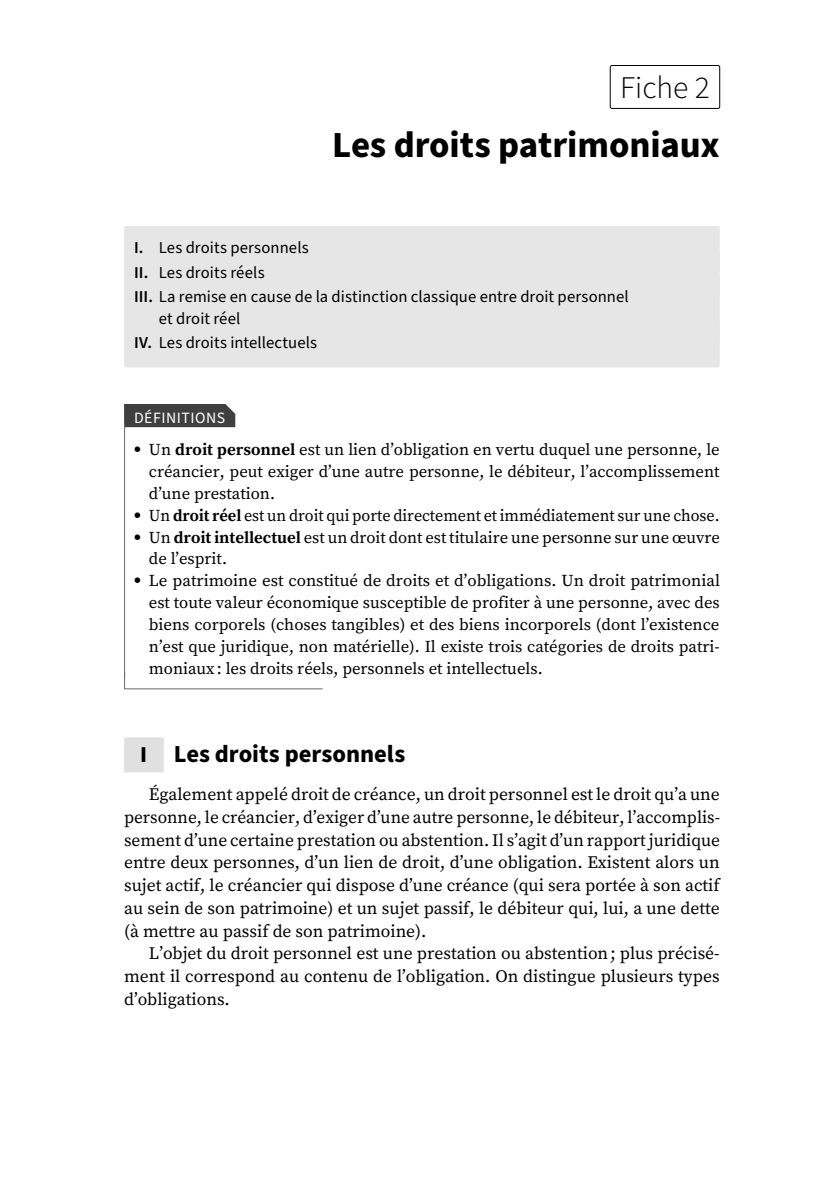
<style>
.page{position:relative;width:819px;height:1191px;background:#fff}
.page>*{position:absolute;margin:0;border:0;box-sizing:border-box;transform-origin:0 0}
.t1{font:700 36.75px "Source Sans Pro";letter-spacing:-.005em;color:#000}
.t2{font:300 31.5px "Source Sans Pro";color:#000}
.t3{font:700 24.5px "Source Sans Pro";color:#000}
.t4{font:17.5px/22.8px "Source Serif Pro";color:#000;text-align:justify}
.t5{font:16.62px/21.9px "Source Serif Pro";color:#000}
.t6{font:16.62px/24.3px "Source Sans Pro";letter-spacing:.005em;color:#000}
.t7{font:15.75px "Source Sans Pro";letter-spacing:.035em;color:#fff}
.s1{font-weight:600}
.s2{font-weight:700}
.s3{font-size:22.75px}
</style>
<div class="page">
<div style="left:610px;top:65px;width:110px;height:44px;border:1px solid #000;border-radius:2px"></div>
<div style="left:124px;top:226px;width:595px;height:46px;background:#e6e6e6;border-radius:2px"></div>
<div style="left:124px;top:250px;width:595px;height:47px;background:#e6e6e6;border-radius:2px"></div>
<div style="left:124px;top:275px;width:595px;height:68px;background:#e6e6e6;border-radius:2px"></div>
<div style="left:124px;top:321px;width:595px;height:46px;background:#e6e6e6;border-radius:2px"></div>
<div style="left:124px;top:404px;width:111px;height:23px;background:#3f3f3f"></div>
<hr style="left:124px;top:423px;width:1px;height:255px;background:#696969">
<svg style="left:124px;top:671px;width:199px;height:18px"></svg>
<div style="left:124px;top:737px;width:40px;height:35px;background:#e0e0e0"></div>
<h2 class="t2" style="left:620px;top:68px;width:91px">Fiche 2</h2>
<h1 class="t1" style="left:332px;top:120px;width:389px">Les droits patrimoniaux</h1>
<p class="t6" style="left:134px;top:236px;width:496px"><span class="s1">I.</span> Les droits personnels<br><span class="s1">II.</span> Les droits réels<br><span class="s1">III.</span> La remise en cause de la distinction classique entre droit personnel</p>
<p class="t6" style="left:134px;top:307px;width:185px;text-indent:25px">et droit réel<br><span class="s1">IV.</span> Les droits intellectuels</p>
<p class="t7" style="left:134px;top:407px;width:93px">DÉFINITIONS</p>
<p class="t5" style="left:149px;top:439px;width:572px">Un <span class="s2">droit personnel</span> est un lien d’obligation en vertu duquel une personne, le créancier, peut exiger d’une autre personne, le débiteur, l’accomplissement d’une prestation.<br>Un <span class="s2">droit réel</span> est un droit qui porte directement et immédiatement sur une chose.<br>Un <span class="s2">droit intellectuel</span> est un droit dont est titulaire une personne sur une œuvre de l’esprit.<br>Le patrimoine est constitué de droits et d’obligations. Un droit patrimonial est toute valeur économique susceptible de profiter à une personne, avec des biens corporels (choses tangibles) et des biens incorporels (dont l’existence n’est que juridique, non matérielle). Il existe trois catégories de droits patri&shy;moniaux: les droits réels, personnels et intellectuels.</p>
<h3 class="t3" style="left:140px;top:737px;width:266px"><span class="s3">I</span> Les droits personnels</h3>
<p class="t4" style="left:124px;top:783px;width:597px;text-indent:25px">Également appelé droit de créance, un droit personnel est le droit qu’a une personne, le créancier, d’exiger d’une autre personne, le débiteur, l’accomplis&shy;sement d’une certaine prestation ou abstention. Il s’agit d’un rapport juridique entre deux personnes, d’un lien de droit, d’une obligation. Existent alors un sujet actif, le créancier qui dispose d’une créance (qui sera portée à son actif au sein de son patrimoine) et un sujet passif, le débiteur qui, lui, a une dette (à mettre au passif de son patrimoine).</p>
<p class="t4" style="left:124px;top:943px;width:597px;text-indent:25px">L’objet du droit personnel est une prestation ou abstention; plus précisé&shy;ment il correspond au contenu de l’obligation. On distingue plusieurs types d’obligations.</p>
</div>
